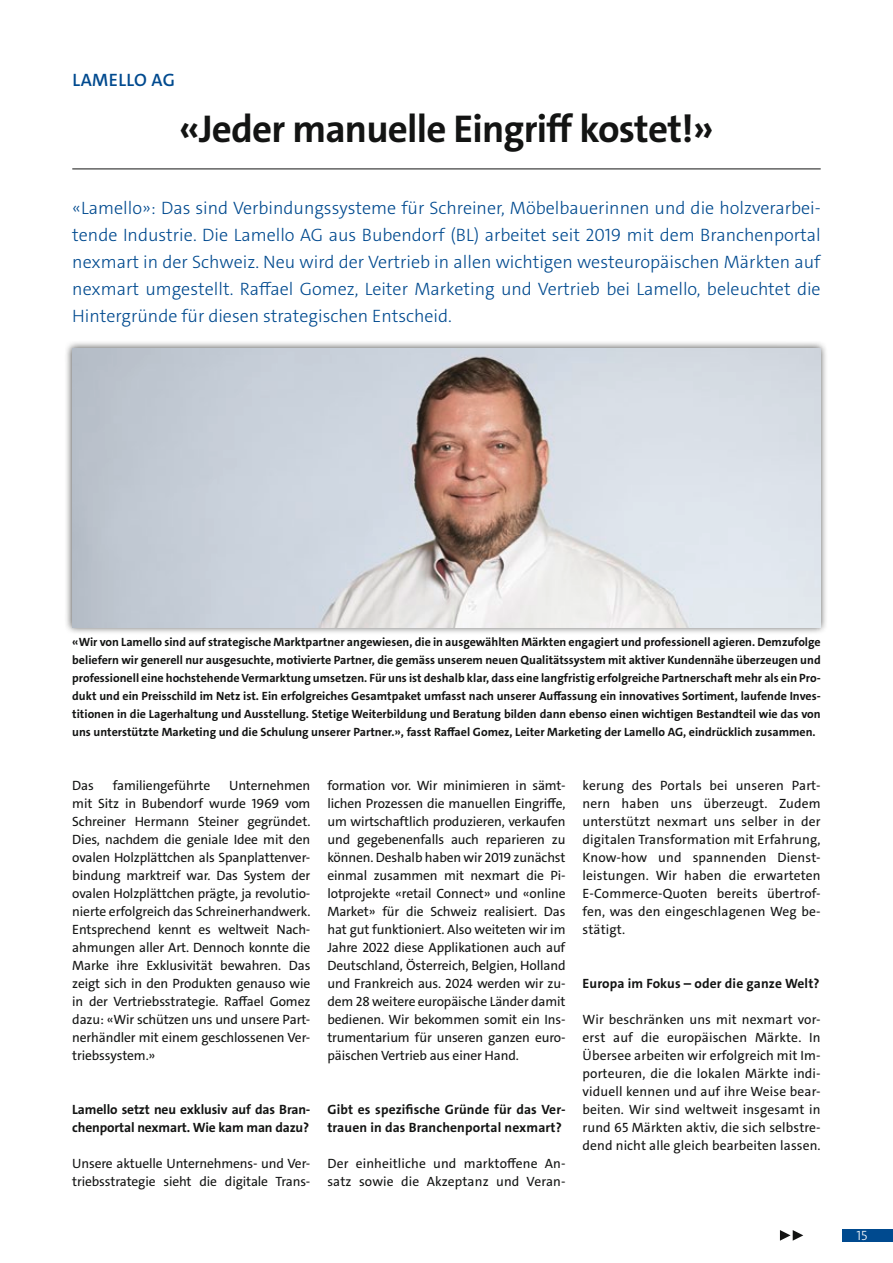
<style>
.page{position:relative;width:893px;height:1263px;background:#fff}
.page>*{position:absolute;margin:0;border:0;box-sizing:border-box;transform-origin:0 0}
.t1{font:700 39px "The Sans C4 s";letter-spacing:-.02em;color:#131413}
.t2{font:300 18px/27px "The Sans C4 s";color:#004a8f;text-align:justify}
.t3{font:600 18px "The Sans C4 s";letter-spacing:.025em;color:#004a8f}
.t4{font:13.5px/18px "The Sans C4 s";letter-spacing:-.01em;color:#131413;text-align:justify}
.t5{font:700 13.5px/18px "The Sans C4 s";letter-spacing:.005em;color:#131413}
.t6{font:13.5px/18px "The Sans C4 s";letter-spacing:.01em;color:#131413}
.t7{font:300 13.5px "The Sans C4 s";color:#fff}
.t8{font:700 12px/18px "The Sans C4 s";color:#131413;text-align:justify}
</style>
<div class="page">
<div style="left:842px;top:1229px;width:51px;height:13px;background:#004a8f"></div>
<hr style="left:72px;top:169px;width:749px;height:1px;background:#131413">
<div style="left:65px;top:340px;width:763px;height:295px;background:#131413;opacity:.75"></div>
<img style="left:72px;top:348px;width:749px;height:279px">
<svg style="left:780px;top:1230px;width:23px;height:11px"></svg>
<h2 class="t3" style="left:72px;top:68px;width:104px">LAMELLO AG</h2>
<h1 class="t1" style="left:179px;top:103px;width:536px">«Jeder manuelle Eingriff kostet!»</h1>
<p class="t2" style="left:72px;top:194px;width:750px">«Lamello»: Das sind Verbindungssysteme für Schreiner, Möbelbauerinnen und die holzverarbei&shy;tende Industrie. Die Lamello AG aus Bubendorf (BL) arbeitet seit 2019 mit dem Branchenportal nexmart in der Schweiz. Neu wird der Vertrieb in allen wichtigen westeuropäischen Märkten auf nexmart umgestellt. Raffael Gomez, Leiter Marketing und Vertrieb bei Lamello, beleuchtet die Hintergründe für diesen strategischen Entscheid.</p>
<p class="t8" style="left:72px;top:633px;width:750px">«Wir von Lamello sind auf strategische Marktpartner angewiesen, die in ausgewählten Märkten engagiert und professionell agieren. Demzufolge beliefern wir generell nur ausgesuchte, motivierte Partner, die gemäss unserem neuen Qualitätssystem mit aktiver Kundennähe überzeugen und professionell eine hochstehende Vermarktung umsetzen. Für uns ist deshalb klar, dass eine langfristig erfolgreiche Partnerschaft mehr als ein Pro&shy;dukt und ein Preisschild im Netz ist. Ein erfolgreiches Gesamtpaket umfasst nach unserer Auffassung ein innovatives Sortiment, laufende Inves&shy;titionen in die Lagerhaltung und Ausstellung. Stetige Weiterbildung und Beratung bilden dann ebenso einen wichtigen Bestandteil wie das von uns unterstützte Marketing und die Schulung unserer Partner.», fasst Raffael Gomez, Leiter Marketing der Lamello AG, eindrücklich zusammen.</p>
<p class="t4" style="left:72px;top:776px;width:23px">Das</p>
<p class="t4" style="left:113px;top:776px;width:99px">familiengeführte</p>
<p class="t4" style="left:72px;top:776px;width:240px;text-indent:157px">Unternehmen mit Sitz in Bubendorf wurde 1969 vom Schreiner Hermann Steiner gegründet.<br>Dies, nachdem die geniale Idee mit den ovalen Holzplättchen als Spanplattenver&shy;bindung marktreif war. Das System der ovalen Holzplättchen prägte, ja revolutio&shy;nierte erfolgreich das Schreinerhandwerk.<br>Entsprechend kennt es weltweit Nach&shy;ahmungen aller Art. Dennoch konnte die Marke ihre Exklusivität bewahren. Das zeigt sich in den Produkten genauso wie in der Vertriebsstrategie. Raffael Gomez dazu: «Wir schützen uns und unsere Part&shy;nerhändler mit einem geschlossenen Ver&shy;triebssystem.»</p>
<p class="t5" style="left:72px;top:1100px;width:240px">Lamello setzt neu exklusiv auf das Bran&shy;chenportal nexmart. Wie kam man dazu?</p>
<p class="t4" style="left:72px;top:1154px;width:240px">Unsere aktuelle Unternehmens- und Ver&shy;triebsstrategie sieht die digitale Trans-</p>
<p class="t4" style="left:327px;top:776px;width:240px">formation vor. Wir minimieren in sämt&shy;lichen Prozessen die manuellen Eingriffe, um wirtschaftlich produzieren, verkaufen und gegebenenfalls auch reparieren zu können. Deshalb haben wir 2019 zunächst einmal zusammen mit nexmart die Pi&shy;lotprojekte «retail Connect» und «online Market» für die Schweiz realisiert. Das hat gut funktioniert. Also weiteten wir im Jahre 2022 diese Applikationen auch auf Deutschland, Österreich, Belgien, Holland und Frankreich aus. 2024 werden wir zu&shy;dem 28 weitere europäische Länder damit bedienen. Wir bekommen somit ein Ins&shy;trumentarium für unseren ganzen euro&shy;päischen Vertrieb aus einer Hand.</p>
<p class="t5" style="left:327px;top:1100px;width:240px">Gibt es spezifische Gründe für das Ver&shy;trauen in das Branchenportal nexmart?</p>
<p class="t6" style="left:327px;top:1154px;width:240px">Der einheitliche und marktoffene An&shy;satz sowie die Akzeptanz und Veran-</p>
<p class="t4" style="left:583px;top:776px;width:240px">kerung des Portals bei unseren Part&shy;nern haben uns überzeugt. Zudem unterstützt nexmart uns selber in der digitalen Transformation mit Erfahrung, Know-how und spannenden Dienst&shy;leistungen. Wir haben die erwarteten E-Commerce-Quoten bereits übertrof&shy;fen, was den eingeschlagenen Weg be&shy;stätigt.</p>
<p class="t5" style="left:583px;top:974px;width:239px">Europa im Fokus – oder die ganze Welt?</p>
<p class="t4" style="left:583px;top:1010px;width:240px">Wir beschränken uns mit nexmart vor&shy;erst auf die europäischen Märkte. In Übersee arbeiten wir erfolgreich mit Im&shy;porteuren, die die lokalen Märkte indi&shy;viduell kennen und auf ihre Weise bear&shy;beiten. Wir sind weltweit insgesamt in rund 65 Märkten aktiv, die sich selbstre&shy;dend nicht alle gleich bearbeiten lassen.</p>
<p class="t7" style="left:856px;top:1227px;width:12px">15</p>
</div>
